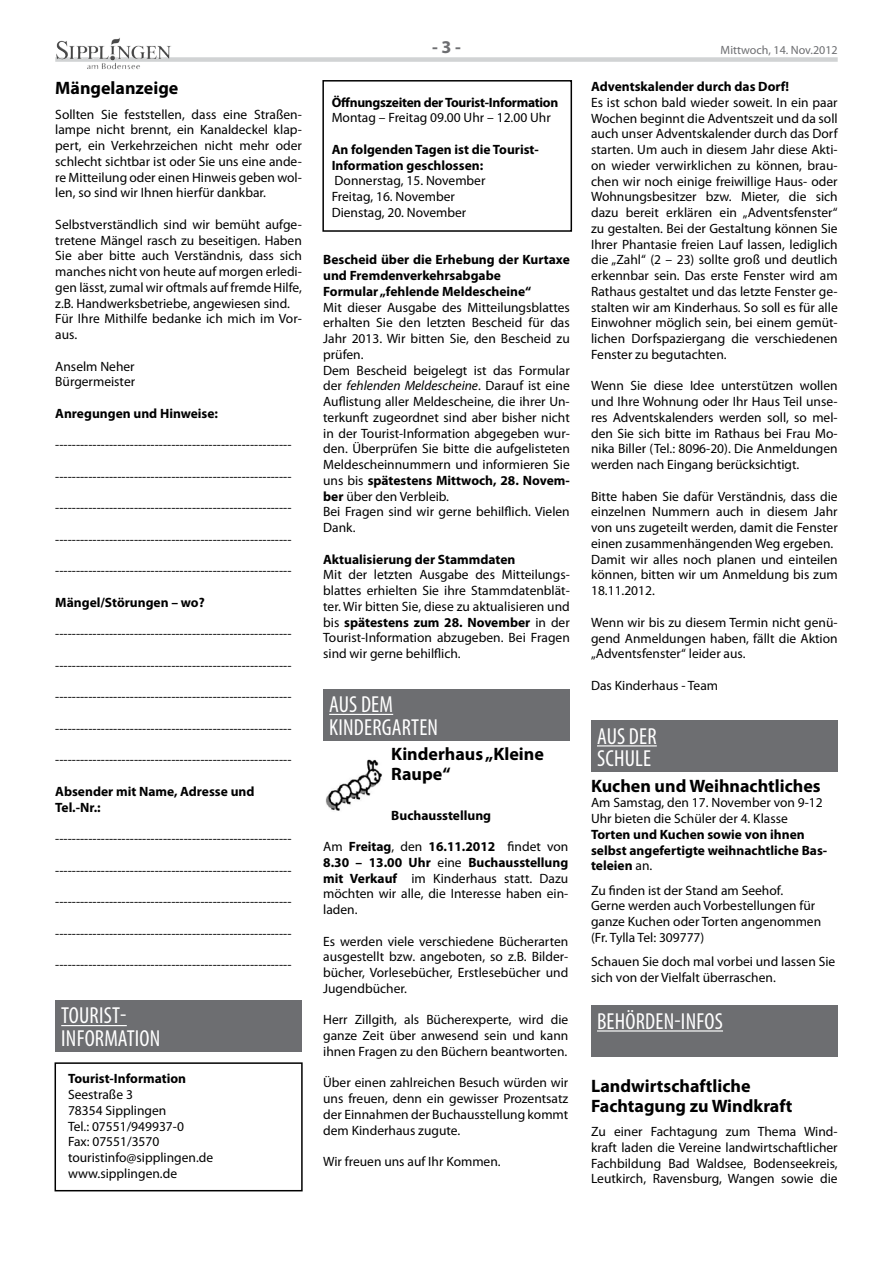
<style>
.page{position:relative;width:893px;height:1263px;background:#fff}
.page>*{position:absolute;margin:0;border:0;box-sizing:border-box;transform-origin:0 0}
.t1{font:condensed 23.25px/22.5px "Myriad Pro";letter-spacing:.01em;color:#fff}
.t2{font:700 18px/19.5px "Myriad Pro";color:#000}
.t3{font:700 18px "Myriad Pro";color:#6d6e71}
.t4{font:13.5px/15.8px "Myriad Pro";color:#000;text-align:justify}
.t5{font:700 13.5px/15.8px "Myriad Pro";color:#000}
.t6{font:700 13.5px "Myriad Pro";letter-spacing:-.02em;color:#000}
.t7{font:12px "Myriad Pro";color:#6d6e71}
.s1{font-style:italic}
.s2{font-weight:700}
.s3{font-weight:400}
</style>
<div class="page">
<div style="left:55px;top:57px;width:783px;height:5px;background:#d1d3d4"></div>
<img style="left:56px;top:37px;width:64px;height:22px">
<div style="left:55px;top:1000px;width:247px;height:51px;background:#6d6e71"></div>
<hr style="left:61px;top:1025px;width:66px;height:1px;background:#fff">
<div style="left:323px;top:689px;width:247px;height:51px;background:#6d6e71"></div>
<hr style="left:329px;top:714px;width:64px;height:1px;background:#fff">
<div style="left:591px;top:721px;width:247px;height:51px;background:#6d6e71"></div>
<hr style="left:597px;top:745px;width:60px;height:1px;background:#fff">
<div style="left:591px;top:1006px;width:247px;height:51px;background:#6d6e71"></div>
<hr style="left:597px;top:1030px;width:126px;height:1px;background:#fff">
<div style="left:55px;top:1062px;width:248px;height:129px;border:2px solid #000"></div>
<div style="left:322px;top:80px;width:250px;height:152px;border:2px solid #000"></div>
<img style="left:325px;top:759px;width:57px;height:52px">
<h2 class="t2" style="left:55px;top:78px;width:125px">Mängelanzeige</h2>
<p class="t4" style="left:55px;top:106px;width:248px">Sollten Sie feststellen, dass eine Straßen&shy;lampe nicht brennt, ein Kanaldeckel klap&shy;pert, ein Verkehrzeichen nicht mehr oder schlecht sichtbar ist oder Sie uns eine ande&shy;re Mitteilung oder einen Hinweis geben wol&shy;len, so sind wir Ihnen hierfür dankbar.</p>
<p class="t4" style="left:55px;top:216px;width:248px;text-align:left">Selbstverständlich sind wir bemüht aufge&shy;tretene Mängel rasch zu beseitigen. Haben Sie aber bitte auch Verständnis, dass sich manches nicht von heute auf morgen erledi&shy;gen lässt, zumal wir oftmals auf fremde Hilfe, z.B. Handwerksbetriebe, angewiesen sind.<br>Für Ihre Mithilfe bedanke ich mich im Vor&shy;aus.</p>
<p class="t4" style="left:55px;top:358px;width:81px">Anselm Neher<br>Bürgermeister</p>
<p class="t5" style="left:55px;top:405px;width:164px">Anregungen und Hinweise:</p>
<p class="t4" style="left:55px;top:437px;width:238px">---------------------------------------------------------</p>
<p class="t4" style="left:55px;top:468px;width:238px">---------------------------------------------------------</p>
<p class="t4" style="left:55px;top:500px;width:238px">---------------------------------------------------------</p>
<p class="t4" style="left:55px;top:531px;width:238px">---------------------------------------------------------</p>
<p class="t4" style="left:55px;top:563px;width:238px">---------------------------------------------------------</p>
<p class="t5" style="left:55px;top:594px;width:151px">Mängel/Störungen – wo?</p>
<p class="t4" style="left:55px;top:626px;width:238px">---------------------------------------------------------</p>
<p class="t4" style="left:55px;top:657px;width:238px">---------------------------------------------------------</p>
<p class="t4" style="left:55px;top:689px;width:238px">---------------------------------------------------------</p>
<p class="t4" style="left:55px;top:720px;width:238px">---------------------------------------------------------</p>
<p class="t4" style="left:55px;top:752px;width:238px">---------------------------------------------------------</p>
<p class="t5" style="left:55px;top:783px;width:201px">Absender mit Name, Adresse und<br>Tel.-Nr.:</p>
<p class="t4" style="left:55px;top:831px;width:238px">---------------------------------------------------------</p>
<p class="t4" style="left:55px;top:862px;width:238px">---------------------------------------------------------</p>
<p class="t4" style="left:55px;top:894px;width:238px">---------------------------------------------------------</p>
<p class="t4" style="left:55px;top:925px;width:238px">---------------------------------------------------------</p>
<p class="t4" style="left:55px;top:957px;width:238px">---------------------------------------------------------</p>
<h1 class="t1" style="left:61px;top:1004px;width:101px">TOURIST-<br>INFORMATION</h1>
<p class="t5" style="left:68px;top:1070px;width:120px">Tourist-Information</p>
<p class="t4" style="left:68px;top:1086px;width:147px;text-align:left">Seestraße 3<br>78354 Sipplingen<br>Tel.: 07551/949937-0<br>Fax: 07551/3570 touristinfo@sipplingen.de www.sipplingen.de</p>
<h2 class="t3" style="left:432px;top:35px;width:30px">- 3 -</h2>
<p class="t7" style="left:720px;top:43px;width:119px">Mittwoch, 14. Nov.2012</p>
<p class="t6" style="left:332px;top:93px;width:228px">Öffnungszeiten der Tourist-Information</p>
<p class="t4" style="left:332px;top:110px;width:221px">Montag – Freitag 09.00 Uhr – 12.00 Uhr</p>
<p class="t5" style="left:332px;top:141px;width:209px">An folgenden Tagen ist die Tourist-<br>Information geschlossen:</p>
<p class="t4" style="left:332px;top:173px;width:155px;text-align:left">Donnerstag, 15. November<br>Freitag, 16. November<br>Dienstag, 20. November</p>
<p class="t5" style="left:323px;top:251px;width:248px">Bescheid über die Erhebung der Kurtaxe und Fremdenverkehrsabgabe<br>Formular „fehlende Meldescheine“</p>
<p class="t4" style="left:323px;top:299px;width:248px;text-align:left">Mit dieser Ausgabe des Mitteilungsblattes erhalten Sie den letzten Bescheid für das Jahr 2013. Wir bitten Sie, den Bescheid zu prüfen.<br>Dem Bescheid beigelegt ist das Formular der <span class="s1">fehlenden Meldescheine</span>. Darauf ist eine Auflistung aller Meldescheine, die ihrer Un&shy;terkunft zugeordnet sind aber bisher nicht in der Tourist-Information abgegeben wur&shy;den. Überprüfen Sie bitte die aufgelisteten Meldescheinnummern und informieren Sie uns bis <span class="s2">spätestens Mittwoch, 28. Novem&shy;ber</span> über den Verbleib.<br>Bei Fragen sind wir gerne behilflich. Vielen Dank.</p>
<p class="t5" style="left:323px;top:551px;width:194px">Aktualisierung der Stammdaten</p>
<p class="t4" style="left:323px;top:567px;width:248px">Mit der letzten Ausgabe des Mitteilungs&shy;blattes erhielten Sie ihre Stammdatenblät&shy;ter. Wir bitten Sie, diese zu aktualisieren und bis <span class="s2">spätestens zum 28. November</span> in der Tourist-Information abzugeben. Bei Fragen sind wir gerne behilflich.</p>
<h1 class="t1" style="left:329px;top:693px;width:110px">AUS DEM<br>KINDERGARTEN</h1>
<h2 class="t2" style="left:391px;top:744px;width:154px">Kinderhaus „Kleine<br>Raupe“</h2>
<p class="t5" style="left:391px;top:807px;width:101px">Buchausstellung</p>
<p class="t4" style="left:323px;top:838px;width:247px">Am <span class="s2">Freitag</span>, den <span class="s2">16.11.2012</span> findet von <span class="s2">8.30 – 13.00 Uhr</span> eine <span class="s2">Buchausstellung mit Verkauf</span> im Kinderhaus statt. Dazu möchten wir alle, die Interesse haben ein&shy;laden.</p>
<p class="t4" style="left:323px;top:933px;width:247px">Es werden viele verschiedene Bücherarten ausgestellt bzw. angeboten, so z.B. Bilder&shy;bücher, Vorlesebücher, Erstlesebücher und Jugendbücher.</p>
<p class="t4" style="left:323px;top:1012px;width:247px">Herr Zillgith, als Bücherexperte, wird die ganze Zeit über anwesend sein und kann ihnen Fragen zu den Büchern beantworten.</p>
<p class="t4" style="left:323px;top:1075px;width:247px">Über einen zahlreichen Besuch würden wir uns freuen, denn ein gewisser Prozentsatz der Einnahmen der Buchausstellung kommt dem Kinderhaus zugute.</p>
<p class="t4" style="left:323px;top:1153px;width:179px">Wir freuen uns auf Ihr Kommen.</p>
<p class="t5" style="left:591px;top:78px;width:200px">Adventskalender durch das Dorf!</p>
<p class="t4" style="left:591px;top:94px;width:248px">Es ist schon bald wieder soweit. In ein paar Wochen beginnt die Adventszeit und da soll auch unser Adventskalender durch das Dorf starten. Um auch in diesem Jahr diese Akti&shy;on wieder verwirklichen zu können, brau&shy;chen wir noch einige freiwillige Haus- oder Wohnungsbesitzer bzw. Mieter, die sich dazu bereit erklären ein „Adventsfenster“ zu gestalten. Bei der Gestaltung können Sie Ihrer Phantasie freien Lauf lassen, lediglich die „Zahl“ (2 – 23) sollte groß und deutlich erkennbar sein. Das erste Fenster wird am Rathaus gestaltet und das letzte Fenster ge&shy;stalten wir am Kinderhaus. So soll es für alle Einwohner möglich sein, bei einem gemüt&shy;lichen Dorfspaziergang die verschiedenen Fenster zu begutachten.</p>
<p class="t4" style="left:591px;top:378px;width:248px">Wenn Sie diese Idee unterstützen wollen und Ihre Wohnung oder Ihr Haus Teil unse&shy;res Adventskalenders werden soll, so mel&shy;den Sie sich bitte im Rathaus bei Frau Mo&shy;nika Biller (Tel.: 8096-20). Die Anmeldungen werden nach Eingang berücksichtigt.</p>
<p class="t4" style="left:591px;top:488px;width:248px;text-align:left">Bitte haben Sie dafür Verständnis, dass die einzelnen Nummern auch in diesem Jahr von uns zugeteilt werden, damit die Fenster einen zusammenhängenden Weg ergeben.<br>Damit wir alles noch planen und einteilen können, bitten wir um Anmeldung bis zum 18.11.2012.</p>
<p class="t4" style="left:591px;top:614px;width:248px">Wenn wir bis zu diesem Termin nicht genü&shy;gend Anmeldungen haben, fällt die Aktion „Adventsfenster“ leider aus.</p>
<p class="t4" style="left:591px;top:677px;width:129px">Das Kinderhaus - Team</p>
<h1 class="t1" style="left:597px;top:724px;width:61px">AUS DER<br>SCHULE</h1>
<h2 class="t2" style="left:591px;top:775px;width:231px">Kuchen und Weihnachtliches</h2>
<p class="t4" style="left:591px;top:795px;width:233px">Am Samstag, den 17. November von 9-12<br>Uhr bieten die Schüler der 4. Klasse</p>
<p class="t5" style="left:591px;top:826px;width:238px">Torten und Kuchen sowie von ihnen selbst angefertigte weihnachtliche Bas&shy;teleien <span class="s3">an.</span></p>
<p class="t4" style="left:591px;top:882px;width:232px;text-align:left">Zu finden ist der Stand am Seehof.<br>Gerne werden auch Vorbestellungen für ganze Kuchen oder Torten angenommen (Fr. Tylla Tel: 309777)</p>
<p class="t4" style="left:591px;top:953px;width:246px">Schauen Sie doch mal vorbei und lassen Sie sich von der Vielfalt überraschen.</p>
<h1 class="t1" style="left:597px;top:1009px;width:127px">BEHÖRDEN-INFOS</h1>
<h2 class="t2" style="left:591px;top:1076px;width:203px">Landwirtschaftliche<br>Fachtagung zu Windkraft</h2>
<p class="t4" style="left:591px;top:1123px;width:248px">Zu einer Fachtagung zum Thema Wind&shy;kraft laden die Vereine landwirtschaftlicher Fachbildung Bad Waldsee, Bodenseekreis, Leutkirch, Ravensburg, Wangen sowie die</p>
</div>
